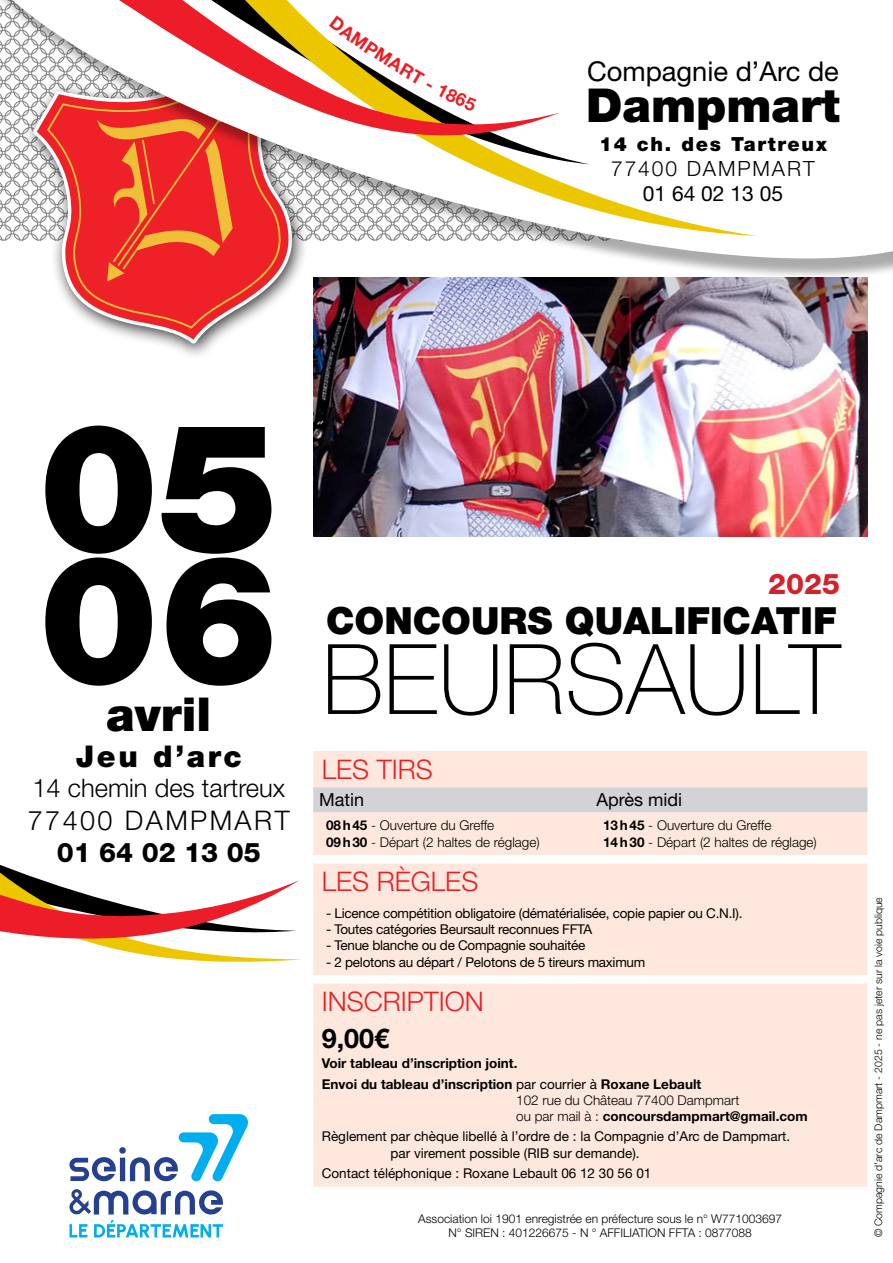
<style>
.page{position:relative;width:893px;height:1263px;background:#fff}
.page>*{position:absolute;margin:0;border:0;box-sizing:border-box;transform-origin:0 0}
.t1{font:900 180px/132px "Helvetica Neue LT Std";color:#000}
.t2{font:100 97.5px "Helvetica Neue LT Std";color:#000}
.t3{font:900 46.8px "Helvetica Neue LT Std";color:#000}
.t4{font:900 37.5px "Helvetica Neue LT Std";color:#000}
.t5{font:900 30px "Helvetica Neue LT Std";letter-spacing:.09em;color:#000}
.t6{font:800 28.5px "Helvetica Neue LT Std";color:#d2232a}
.t7{font:27.3px "Helvetica Neue LT Std";color:#000}
.t8{font:300 27px "Helvetica Neue LT Std";color:#ed1d24}
.t9{font:300 27px "Helvetica Neue LT Std";letter-spacing:.09em;color:#000}
.t10{font:800 27px "Helvetica Neue LT Std";color:#000}
.t11{font:700 27px "Helvetica Neue LT Std";color:#000}
.t12{font:300 25.5px "Helvetica Neue LT Std";color:#000}
.t13{font:300 21px "Helvetica Neue LT Std";letter-spacing:.09em;color:#000}
.t14{font:21px "Helvetica Neue LT Std";color:#000}
.t15{font:900 19.5px "Helvetica Neue LT Std";letter-spacing:.09em;color:#000}
.t16{font:18px "Helvetica Neue LT Std";color:#000}
.t17{font:13.5px "Helvetica Neue LT Std";letter-spacing:-.02em;color:#000}
.t18{font:300 13.5px/16.2px "Helvetica Neue LT Std";color:#000}
.t19{font:13.5px/16.2px "Helvetica Neue LT Std";color:#000}
.t20{font:700 13.5px/20.4px "Helvetica Neue LT Std";color:#000}
.t21{font:300 12px/14.4px "Helvetica Neue LT Std";color:#000;text-align:center}
.t22{font:300 10.5px "Helvetica Neue LT Std";color:#000}
.s1{font-weight:700}
.s2{font-weight:400}
</style>
<div class="page">
<svg style="left:104px;top:280px;width:190px;height:64px"></svg>
<svg style="left:58px;top:280px;width:226px;height:49px;fill:#ed2127"></svg>
<svg style="left:69px;top:1224px;width:18px;height:13px"></svg>
<svg style="left:94px;top:1220px;width:129px;height:17px"></svg>
<svg style="left:69px;top:1114px;width:179px;height:67px"></svg>
<svg style="left:69px;top:1189px;width:154px;height:25px"></svg>
<div style="left:313px;top:751px;width:554px;height:435px;background:#fee7dc"></div>
<div style="left:313px;top:787px;width:554px;height:25px;background:#d1d3d4"></div>
<svg style="left:0;top:865px;width:299px;height:97px"></svg>
<svg style="left:0;top:0;width:893px;height:280px"></svg>
<svg style="left:182px;top:0;width:575px;height:236px"></svg>
<svg style="left:9px;top:0;width:551px;height:192px"></svg>
<img style="left:313px;top:278px;width:554px;height:259px">
<svg style="left:320px;top:16px;width:162px;height:98px"></svg>
<h3 class="t7" style="left:587px;top:55px;width:253px">Compagnie d’Arc de</h3>
<h3 class="t3" style="left:586px;top:77px;width:255px">Dampmart</h3>
<h3 class="t15" style="left:599px;top:132px;width:229px">14 ch. des Tartreux</h3>
<h3 class="t13" style="left:611px;top:156px;width:205px">77400 DAMPMART</h3>
<h3 class="t14" style="left:643px;top:181px;width:142px">01 64 02 13 05</h3>
<h1 class="t1" style="left:39px;top:421px;width:242px">05<br>06</h1>
<h3 class="t3" style="left:106px;top:686px;width:106px">avril</h3>
<h3 class="t5" style="left:76px;top:738px;width:168px">Jeu d’arc</h3>
<h3 class="t12" style="left:32px;top:773px;width:254px">14 chemin des tartreux</h3>
<h3 class="t9" style="left:28px;top:804px;width:263px">77400 DAMPMART</h3>
<h3 class="t10" style="left:57px;top:836px;width:206px">01 64 02 13 05</h3>
<h3 class="t6" style="left:768px;top:567px;width:73px">2025</h3>
<h3 class="t4" style="left:326px;top:599px;width:512px">CONCOURS QUALIFICATIF</h3>
<h2 class="t2" style="left:322px;top:623px;width:520px">BEURSAULT</h2>
<h3 class="t8" style="left:322px;top:753px;width:113px">LES TIRS</h3>
<h3 class="t16" style="left:319px;top:789px;width:47px">Matin</h3>
<h3 class="t16" style="left:596px;top:789px;width:87px">Après midi</h3>
<p class="t18" style="left:326px;top:817px;width:215px"><span class="s1">08h45</span> - Ouverture du Greffe<br><span class="s1">09h30</span> - Départ (2 haltes de réglage)</p>
<p class="t18" style="left:603px;top:817px;width:215px"><span class="s1">13h45</span> - Ouverture du Greffe<br><span class="s1">14h30</span> - Départ (2 haltes de réglage)</p>
<h3 class="t8" style="left:322px;top:865px;width:158px">LES RÈGLES</h3>
<p class="t17" style="left:326px;top:905px;width:418px">- Licence compétition obligatoire (dématérialisée, copie papier ou C.N.I).</p>
<p class="t17" style="left:326px;top:921px;width:268px">- Toutes catégories Beursault reconnues FFTA</p>
<p class="t17" style="left:326px;top:937px;width:261px">- Tenue blanche ou de Compagnie souhaitée</p>
<p class="t17" style="left:326px;top:954px;width:321px">- 2 pelotons au départ / Pelotons de 5 tireurs maximum</p>
<h3 class="t8" style="left:322px;top:985px;width:164px">INSCRIPTION</h3>
<h3 class="t11" style="left:322px;top:1021px;width:69px">9,00€</h3>
<p class="t20" style="left:322px;top:1053px;width:381px">Voir tableau d’inscription joint.<br>Envoi du tableau d’inscription <span class="s2">par courrier à</span> Roxane Lebault</p>
<p class="t18" style="left:516px;top:1091px;width:293px">102 rue du Château 77400 Dampmart<br>ou par mail à : <span class="s1">concoursdampmart@gmail.com</span></p>
<p class="t19" style="left:391px;top:1128px;width:401px;text-indent:-69px">Règlement par chèque libellé à l’ordre de : la Compagnie d’Arc de Dampmart. par virement possible (RIB sur demande).</p>
<p class="t19" style="left:322px;top:1165px;width:331px">Contact téléphonique : Roxane Lebault 06 12 30 56 01</p>
<p class="t21" style="left:418px;top:1211px;width:365px">Association loi 1901 enregistrée en préfecture sous le n° W771003697<br>N° SIREN : 401226675 - N ° AFFILIATION FFTA : 0877088</p>
<p class="t22" style="left:872px;top:1237px;width:342px;rotate:-90deg">© Compagnie d’arc de Dampmart - 2025 - ne pas jeter sur la voie publique</p>
</div>
